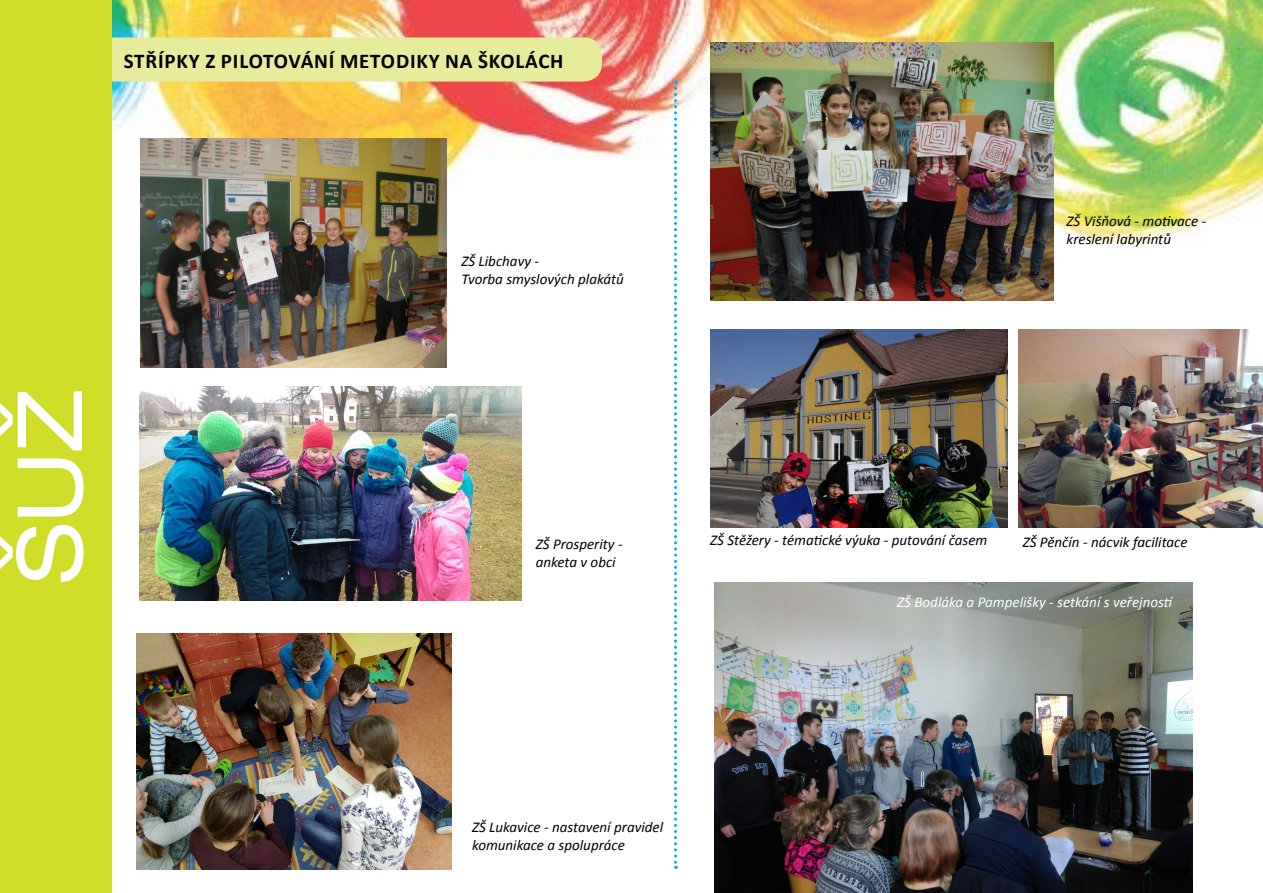
<style>
.page{position:relative;width:1263px;height:893px;background:#fff}
.page>*{position:absolute;margin:0;border:0;box-sizing:border-box;transform-origin:0 0}
.t1{font:expanded 90px "Helvetica Neue LT Pro";color:#fff}
.t2{font:700 21px "Calibri";letter-spacing:.04em;color:#000}
.t3{font:italic 15px/18px "Calibri";color:#000}
.t4{font:italic 15px "Calibri";color:#fff}
</style>
<div class="page">
<img style="left:112px;top:0;width:1151px;height:242px">
<div style="left:89px;top:38px;width:513px;height:44px;background:#e6ec9c;border-radius:18px"></div>
<div style="left:0;top:0;width:112px;height:893px;background:#d0dd28"></div>
<svg style="left:674px;top:81px;width:3px;height:788px"></svg>
<img style="left:714px;top:583px;width:478px;height:310px">
<img style="left:140px;top:138px;width:306px;height:230px">
<img style="left:136px;top:634px;width:315px;height:236px">
<img style="left:139px;top:387px;width:383px;height:214px">
<img style="left:1019px;top:330px;width:244px;height:198px">
<img style="left:710px;top:330px;width:297px;height:198px">
<img style="left:710px;top:43px;width:344px;height:257px">
<h2 class="t2" style="left:124px;top:46px;width:438px">STŘÍPKY Z PILOTOVÁNÍ METODIKY NA ŠKOLÁCH</h2>
<h1 class="t1" style="left:-2px;top:583px;width:195px;rotate:-90deg">ŠUŽ</h1>
<p class="t3" style="left:461px;top:252px;width:164px">ZŠ Libchavy -<br>Tvorba smyslových plakátů</p>
<p class="t3" style="left:1066px;top:211px;width:141px">ZŠ Višňová - motivace - kreslení labyrintů</p>
<p class="t3" style="left:536px;top:535px;width:88px">ZŠ Prosperity - anketa v obci</p>
<p class="t3" style="left:710px;top:530px;width:279px">ZŠ Stěžery - tématické výuka - putování časem</p>
<p class="t3" style="left:1023px;top:532px;width:166px">ZŠ Pěnčín - nácvik facilitace</p>
<p class="t4" style="left:897px;top:591px;width:278px">ZŠ Bodláka a Pampelišky - setkání s veřejností</p>
<p class="t3" style="left:472px;top:817px;width:193px">ZŠ Lukavice - nastavení pravidel komunikace a spolupráce</p>
</div>
